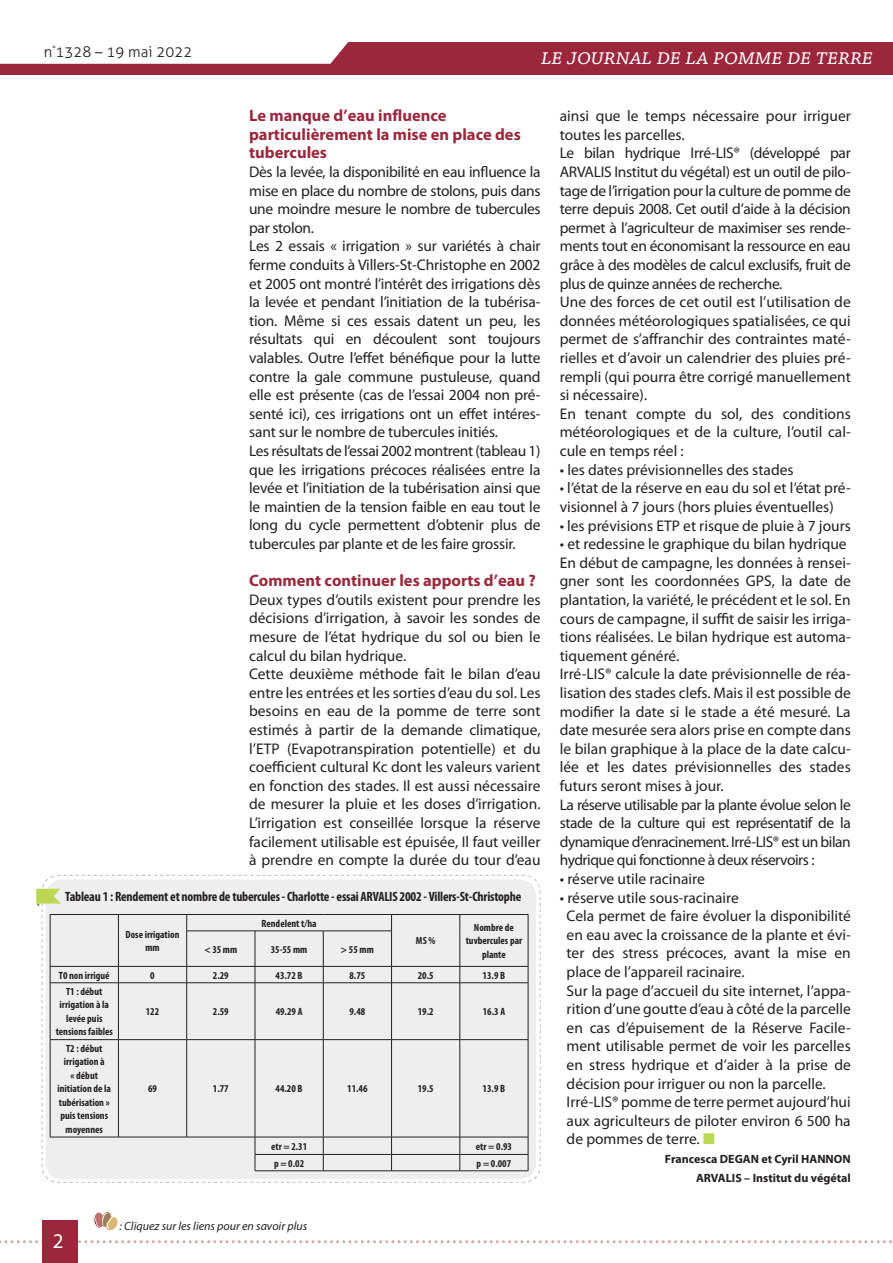
<style>
.page{position:relative;width:893px;height:1263px;background:#fff}
.page>*{position:absolute;margin:0;border:0;box-sizing:border-box;transform-origin:0 0}
.t1{font:italic 23.55px "Chaparral Pro";color:#fff}
.t2{font:21px "Myriad Pro";color:#fff}
.t3{font:700 16.5px/18.6px "Myriad Pro";color:#9c273d}
.t4{font:15.45px/18.6px "Myriad Pro";color:#231f20}
.t5{font:300 15px "Aller";color:#231f20}
.t6{font:700 condensed 13.5px "Myriad Pro";letter-spacing:-.015em;color:#231f20}
.t7{font:700 12px/18.6px "Myriad Pro";color:#231f20}
.t8{font:italic 12px "Myriad Pro";color:#231f20}
.t9{font:700 condensed 10.5px/13.5px "Myriad Pro";color:#231f20;text-align:center}
.s1{color:#bcd752}
</style>
<div class="page">
<svg style="left:0;top:1240px;width:892px;height:3px"></svg>
<div style="left:43px;top:1220px;width:35px;height:43px;background:#9c273d"></div>
<div style="left:0;top:42px;width:893px;height:33px;background:#9c273d"></div>
<svg style="left:0;top:42px;width:348px;height:22px"></svg>
<svg style="left:94px;top:1212px;width:24px;height:18px"></svg>
<hr style="left:460px;top:914px;width:68px;height:1px;background:#231f20">
<hr style="left:460px;top:966px;width:68px;height:1px;background:#231f20">
<hr style="left:460px;top:982px;width:68px;height:1px;background:#231f20">
<hr style="left:460px;top:1039px;width:68px;height:1px;background:#231f20">
<hr style="left:460px;top:1137px;width:68px;height:1px;background:#231f20">
<hr style="left:460px;top:1154px;width:68px;height:1px;background:#231f20">
<svg style="left:36px;top:875px;width:484px;height:308px"></svg>
<svg style="left:527px;top:895px;width:14px;height:287px"></svg>
<hr style="left:255px;top:1170px;width:68px;height:1px;background:#231f20">
<hr style="left:323px;top:1170px;width:69px;height:1px;background:#231f20">
<hr style="left:392px;top:1170px;width:68px;height:1px;background:#231f20">
<hr style="left:460px;top:1170px;width:68px;height:1px;background:#231f20">
<p class="t5" style="left:44px;top:43px;width:150px">n<sup>°</sup>1328 – 19 mai 2022</p>
<h1 class="t1" style="left:541px;top:43px;width:333px">le journal de la pomme de terre</h1>
<p class="t3" style="left:249px;top:106px;width:273px">Le manque d’eau influence particulièrement la mise en place des tubercules</p>
<p class="t4" style="left:249px;top:162px;width:293px">Dès la levée, la disponibilité en eau influence la mise en place du nombre de stolons, puis dans une moindre mesure le nombre de tubercules par stolon.<br>Les 2 essais « irrigation » sur variétés à chair ferme conduits à Villers-St-Christophe en 2002 et 2005 ont montré l’intérêt des irrigations dès la levée et pendant l’initiation de la tubérisa&shy;tion. Même si ces essais datent un peu, les résultats qui en découlent sont toujours valables. Outre l’effet bénéfique pour la lutte contre la gale commune pustuleuse, quand elle est présente (cas de l’essai 2004 non pré&shy;senté ici), ces irrigations ont un effet intéres&shy;sant sur le nombre de tubercules initiés.<br>Les résultats de l’essai 2002 montrent (tableau 1) que les irrigations précoces réalisées entre la levée et l’initiation de la tubérisation ainsi que le maintien de la tension faible en eau tout le long du cycle permettent d’obtenir plus de tubercules par plante et de les faire grossir.</p>
<p class="t3" style="left:249px;top:571px;width:288px">Comment continuer les apports d’eau ?</p>
<p class="t4" style="left:249px;top:590px;width:293px">Deux types d’outils existent pour prendre les décisions d’irrigation, à savoir les sondes de mesure de l’état hydrique du sol ou bien le calcul du bilan hydrique.<br>Cette deuxième méthode fait le bilan d’eau entre les entrées et les sorties d’eau du sol. Les besoins en eau de la pomme de terre sont estimés à partir de la demande climatique, l’ETP (Evapotranspiration potentielle) et du coefficient cultural Kc dont les valeurs varient en fonction des stades. Il est aussi nécessaire de mesurer la pluie et les doses d’irrigation.<br>L’irrigation est conseillée lorsque la réserve facilement utilisable est épuisée, Il faut veiller à prendre en compte la durée du tour d’eau</p>
<p class="t6" style="left:65px;top:888px;width:458px">Tableau 1 : Rendement et nombre de tubercules - Charlotte - essai ARVALIS 2002 - Villers-St-Christophe</p>
<p class="t9" style="left:126px;top:927px;width:55px">Dose irrigation mm</p>
<p class="t9" style="left:262px;top:916px;width:57px">Rendelent t/ha</p>
<p class="t9" style="left:466px;top:920px;width:58px">Nombre de tuvbercules par plante</p>
<p class="t9" style="left:416px;top:934px;width:21px">MS %</p>
<p class="t9" style="left:204px;top:942px;width:34px">&lt; 35 mm</p>
<p class="t9" style="left:271px;top:942px;width:38px">35-55 mm</p>
<p class="t9" style="left:341px;top:942px;width:34px">&gt; 55 mm</p>
<p class="t9" style="left:59px;top:968px;width:52px">T0 non irrigué</p>
<p class="t9" style="left:150px;top:968px;width:6px">0</p>
<p class="t9" style="left:213px;top:968px;width:17px">2.29</p>
<p class="t9" style="left:276px;top:968px;width:29px">43.72 B</p>
<p class="t9" style="left:349px;top:968px;width:17px">8.75</p>
<p class="t9" style="left:418px;top:968px;width:17px">20.5</p>
<p class="t9" style="left:483px;top:968px;width:24px">13.9 B</p>
<p class="t9" style="left:56px;top:984px;width:59px">T1 : début irrigation à la levée puis tensions faibles</p>
<p class="t9" style="left:146px;top:1005px;width:15px">122</p>
<p class="t9" style="left:213px;top:1005px;width:17px">2.59</p>
<p class="t9" style="left:276px;top:1005px;width:28px">49.29 A</p>
<p class="t9" style="left:349px;top:1005px;width:17px">9.48</p>
<p class="t9" style="left:418px;top:1005px;width:17px">19.2</p>
<p class="t9" style="left:483px;top:1005px;width:24px">16.3 A</p>
<p class="t9" style="left:57px;top:1041px;width:55px">T2 : début irrigation à<br>« début initiation de la tubérisation » puis tensions moyennes</p>
<p class="t9" style="left:148px;top:1082px;width:10px">69</p>
<p class="t9" style="left:213px;top:1082px;width:17px">1.77</p>
<p class="t9" style="left:276px;top:1082px;width:29px">44.20 B</p>
<p class="t9" style="left:347px;top:1082px;width:22px">11.46</p>
<p class="t9" style="left:418px;top:1082px;width:17px">19.5</p>
<p class="t9" style="left:483px;top:1082px;width:24px">13.9 B</p>
<p class="t9" style="left:271px;top:1139px;width:38px">etr = 2.31</p>
<p class="t9" style="left:476px;top:1139px;width:38px">etr = 0.93</p>
<p class="t9" style="left:274px;top:1156px;width:32px">p = 0.02</p>
<p class="t9" style="left:477px;top:1156px;width:36px">p = 0.007</p>
<h2 class="t2" style="left:53px;top:1228px;width:12px">2</h2>
<p class="t8" style="left:120px;top:1218px;width:189px">: Cliquez sur les liens pour en savoir plus</p>
<p class="t4" style="left:560px;top:106px;width:293px">ainsi que le temps nécessaire pour irriguer toutes les parcelles.<br>Le bilan hydrique Irré-LIS® (développé par ARVALIS Institut du végétal) est un outil de pilo&shy;tage de l’irrigation pour la culture de pomme de terre depuis 2008. Cet outil d’aide à la décision permet à l’agriculteur de maximiser ses rende&shy;ments tout en économisant la ressource en eau grâce à des modèles de calcul exclusifs, fruit de plus de quinze années de recherche.<br>Une des forces de cet outil est l’utilisation de données météorologiques spatialisées, ce qui permet de s’affranchir des contraintes maté&shy;rielles et d’avoir un calendrier des pluies pré&shy;rempli (qui pourra être corrigé manuellement si nécessaire).<br>En tenant compte du sol, des conditions météorologiques et de la culture, l’outil cal&shy;cule en temps réel :</p>
<p class="t4" style="left:560px;top:460px;width:235px">• les dates prévisionnelles des stades</p>
<p class="t4" style="left:560px;top:479px;width:293px">• l’état de la réserve en eau du sol et l’état pré&shy;visionnel à 7 jours (hors pluies éventuelles)</p>
<p class="t4" style="left:560px;top:516px;width:293px">• les prévisions ETP et risque de pluie à 7 jours</p>
<p class="t4" style="left:560px;top:534px;width:293px">• et redessine le graphique du bilan hydrique En début de campagne, les données à rensei&shy;gner sont les coordonnées GPS, la date de plantation, la variété, le précédent et le sol. En cours de campagne, il suffit de saisir les irriga&shy;tions réalisées. Le bilan hydrique est automa&shy;tiquement généré.<br>Irré-LIS® calcule la date prévisionnelle de réa&shy;lisation des stades clefs. Mais il est possible de modifier la date si le stade a été mesuré. La date mesurée sera alors prise en compte dans le bilan graphique à la place de la date calcu&shy;lée et les dates prévisionnelles des stades futurs seront mises à jour.<br>La réserve utilisable par la plante évolue selon le stade de la culture qui est représentatif de la dynamique d’enracinement. Irré-LIS® est un bilan hydrique qui fonctionne à deux réservoirs :</p>
<p class="t4" style="left:560px;top:869px;width:146px">• réserve utile racinaire</p>
<p class="t4" style="left:567px;top:888px;width:286px;text-indent:-7px">• réserve utile sous-racinaire<br>Cela permet de faire évoluer la disponibilité en eau avec la croissance de la plante et évi&shy;ter des stress précoces, avant la mise en place de l’appareil racinaire.<br>Sur la page d’accueil du site internet, l’appa&shy;rition d’une goutte d’eau à côté de la parcelle en cas d’épuisement de la Réserve Facile&shy;ment utilisable permet de voir les parcelles en stress hydrique et d’aider à la prise de décision pour irriguer ou non la parcelle.<br>Irré-LIS® pomme de terre permet aujourd’hui aux agriculteurs de piloter environ 6 500 ha de pommes de terre. <span class="s1">■</span></p>
<p class="t7" style="left:665px;top:1149px;width:79px">Francesca DEGAN</p>
<p class="t7" style="left:696px;top:1149px;width:156px;text-indent:65px">et Cyril HANNON<br>ARVALIS – Institut du végétal</p>
</div>
